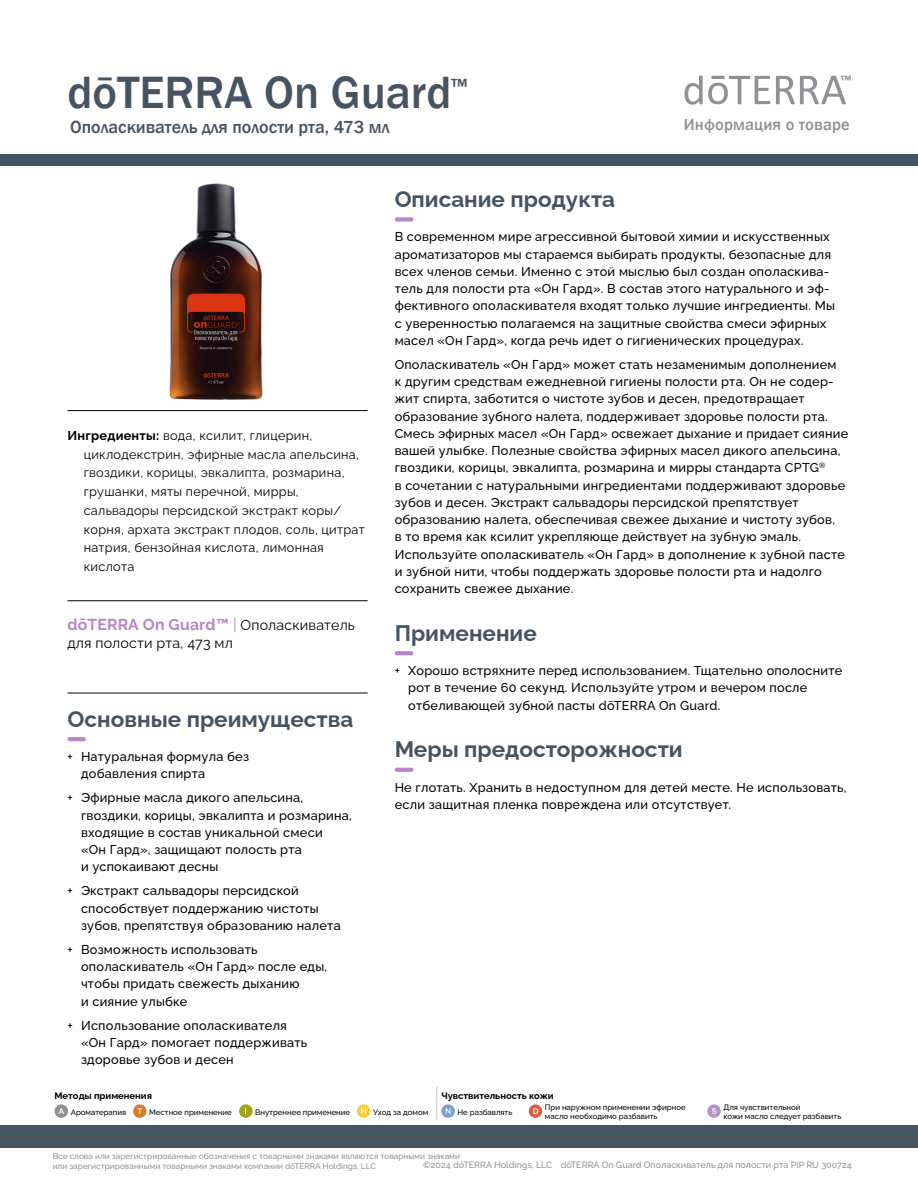
<style>
.page{position:relative;width:918px;height:1188px;background:#fff}
.page>*{position:absolute;margin:0;border:0;box-sizing:border-box;transform-origin:0 0}
.t1{font:500 46.5px "Franklin Gothic";color:#465462}
.t2{font:700 22.5px "Raleway";color:#465462}
.t3{font:500 18px "Franklin Gothic";color:#465462}
.t4{font:500 16.5px "Franklin Gothic";letter-spacing:.01em;color:#919195}
.t5{font:700 15.75px "Ralewayd T";letter-spacing:.01em;color:#b983ca}
.t6{font:14.25px "Ralewayd T";letter-spacing:.01em;color:#000}
.t7{font:12.75px/17.2px "Raleway v 4020 Medium";letter-spacing:.02em;color:#000}
.t8{font:12.75px/18.8px "Ralewayd T";letter-spacing:.02em;color:#000}
.t9{font:600 12.3px "Franklin Gothic";color:#919195}
.t10{font:700 9.45px "Raleway";color:#000}
.t11{font:9px "Raleway v 4020 Medium";color:#919195}
.t12{font:8.25px/9.9px "Raleway v 4020 Medium";color:#919195}
.t13{font:7.8px/9px "Raleway v 4020 Medium";color:#000}
.s1{font-weight:700}
.s2{font-weight:400}
.s3{font-weight:400;font-size:14.25px;color:#000}
</style>
<div class="page">
<div style="left:0;top:155px;width:918px;height:11px;background:#465462"></div>
<div style="left:0;top:1125px;width:918px;height:23px;background:#465462"></div>
<svg style="left:776px;top:76px;width:70px;height:28px"></svg>
<svg style="left:684px;top:76px;width:86px;height:29px"></svg>
<svg style="left:436px;top:1087px;width:1px;height:33px"></svg>
<div style="left:55px;top:1104px;width:13px;height:14px;background:#919195;border-radius:50%"></div>
<svg style="left:58px;top:1108px;width:6px;height:6px"></svg>
<div style="left:133px;top:1104px;width:14px;height:14px;background:#d77d2a;border-radius:50%"></div>
<svg style="left:138px;top:1108px;width:4px;height:6px"></svg>
<div style="left:239px;top:1104px;width:14px;height:14px;background:#9fa617;border-radius:50%"></div>
<div style="left:357px;top:1104px;width:13px;height:14px;background:#f6cf3e;border-radius:50%"></div>
<svg style="left:361px;top:1108px;width:5px;height:6px"></svg>
<svg style="left:441px;top:1104px;width:14px;height:14px"></svg>
<svg style="left:446px;top:1108px;width:5px;height:6px"></svg>
<div style="left:529px;top:1104px;width:13px;height:14px;background:#d8613d;border-radius:50%"></div>
<svg style="left:533px;top:1108px;width:5px;height:6px"></svg>
<div style="left:707px;top:1104px;width:14px;height:14px;background:#b195c6;border-radius:50%"></div>
<svg style="left:712px;top:1108px;width:4px;height:6px"></svg>
<img style="left:167px;top:183px;width:97px;height:229px">
<hr style="left:68px;top:410px;width:300px;height:1px;background:#000">
<hr style="left:68px;top:600px;width:300px;height:1px;background:#000">
<hr style="left:68px;top:693px;width:300px;height:1px;background:#000">
<svg style="left:70px;top:737px;width:14px;height:4px"></svg>
<svg style="left:398px;top:217px;width:6px;height:4px"></svg>
<svg style="left:404px;top:217px;width:7px;height:4px"></svg>
<svg style="left:398px;top:651px;width:6px;height:4px"></svg>
<svg style="left:404px;top:651px;width:7px;height:4px"></svg>
<svg style="left:398px;top:768px;width:6px;height:4px"></svg>
<svg style="left:404px;top:768px;width:7px;height:4px"></svg>
<h1 class="t1" style="left:68px;top:63px;width:402px">dōTERRA On Guard<sup>™</sup></h1>
<h3 class="t3" style="left:70px;top:116px;width:321px">Ополаскиватель для полости рта, 473 мл</h3>
<p class="t9" style="left:841px;top:73px;width:12px">™</p>
<p class="t4" style="left:684px;top:114px;width:167px">Информация о товаре</p>
<p class="t8" style="left:84px;top:425px;width:283px;text-indent:-16px"><span class="s1">Ингредиенты:</span> вода, ксилит, глицерин, циклодекстрин, эфирные масла апельсина, гвоздики, корицы, эвкалипта, розмарина, грушанки, мяты перечной, мирры, сальвадоры персидской экстракт коры/ корня, архата экстракт плодов, соль, цитрат натрия, бензойная кислота, лимонная кислота</p>
<p class="t5" style="left:68px;top:612px;width:289px">dōTERRA On Guard™ <span class="s2">|</span> <span class="s3">Ополаскиватель</span></p>
<p class="t6" style="left:67px;top:632px;width:167px">для полости рта, 473 мл</p>
<h2 class="t2" style="left:68px;top:701px;width:287px">Основные преимущества</h2>
<p class="t7" style="left:81px;top:747px;width:170px;text-indent:-14px">+ Натуральная формула без добавления спирта</p>
<p class="t7" style="left:81px;top:788px;width:272px;text-indent:-14px">+ Эфирные масла дикого апельсина, гвоздики, корицы, эвкалипта и розмарина, входящие в состав уникальной смеси<br>«Он Гард», защищают полость рта<br>и успокаивают десны</p>
<p class="t7" style="left:81px;top:881px;width:261px;text-indent:-14px">+ Экстракт сальвадоры персидской способствует поддержанию чистоты зубов, препятствуя образованию налета</p>
<p class="t7" style="left:81px;top:939px;width:248px;text-indent:-14px">+ Возможность использовать ополаскиватель «Он Гард» после еды, чтобы придать свежесть дыханию<br>и сияние улыбке</p>
<p class="t7" style="left:81px;top:1015px;width:228px;text-indent:-14px">+ Использование ополаскивателя «Он Гард» помогает поддерживать здоровье зубов и десен</p>
<h2 class="t2" style="left:395px;top:181px;width:222px">Описание продукта</h2>
<p class="t7" style="left:395px;top:227px;width:442px">В современном мире агрессивной бытовой химии и искусственных ароматизаторов мы стараемся выбирать продукты, безопасные для всех членов семьи. Именно с этой мыслью был создан ополаскива&shy;тель для полости рта «Он Гард». В состав этого натурального и эф&shy;фективного ополаскивателя входят только лучшие ингредиенты. Мы с уверенностью полагаемся на защитные свойства смеси эфирных масел «Он Гард», когда речь идет о гигиенических процедурах.</p>
<p class="t7" style="left:395px;top:354px;width:455px">Ополаскиватель «Он Гард» может стать незаменимым дополнением<br>к другим средствам ежедневной гигиены полости рта. Он не содер&shy;жит спирта, заботится о чистоте зубов и десен, предотвращает образование зубного налета, поддерживает здоровье полости рта.<br>Смесь эфирных масел «Он Гард» освежает дыхание и придает сияние вашей улыбке. Полезные свойства эфирных масел дикого апельсина, гвоздики, корицы, эвкалипта, розмарина и мирры стандарта CPTG<sup>®<br></sup>в сочетании с натуральными ингредиентами поддерживают здоровье зубов и десен. Экстракт сальвадоры персидской препятствует образованию налета, обеспечивая свежее дыхание и чистоту зубов,<br>в то время как ксилит укрепляюще действует на зубную эмаль.<br>Используйте ополаскиватель «Он Гард» в дополнение к зубной пасте и зубной нити, чтобы поддержать здоровье полости рта и надолго сохранить свежее дыхание.</p>
<h2 class="t2" style="left:395px;top:615px;width:144px">Применение</h2>
<p class="t7" style="left:408px;top:661px;width:436px;text-indent:-14px">+ Хорошо встряхните перед использованием. Тщательно ополосните рот в течение 60 секунд. Используйте утром и вечером после отбеливающей зубной пасты dо̄TERRA On Guard.</p>
<h2 class="t2" style="left:395px;top:732px;width:289px">Меры предосторожности</h2>
<p class="t7" style="left:395px;top:777px;width:453px">Не глотать. Хранить в недоступном для детей месте. Не использовать, если защитная пленка повреждена или отсутствует.</p>
<p class="t10" style="left:55px;top:1088px;width:99px">Методы применения</p>
<p class="t10" style="left:441px;top:1088px;width:114px">Чувствительность кожи</p>
<p class="t13" style="left:71px;top:1107px;width:57px">Ароматерапия</p>
<p class="t13" style="left:149px;top:1107px;width:84px">Местное применение</p>
<p class="t13" style="left:255px;top:1107px;width:96px">Внутреннее применение</p>
<p class="t13" style="left:373px;top:1107px;width:57px">Уход за домом</p>
<p class="t13" style="left:458px;top:1107px;width:56px">Не разбавлять</p>
<p class="t13" style="left:545px;top:1102px;width:142px">При наружном применении эфирное масло необходимо разбавить</p>
<p class="t13" style="left:724px;top:1102px;width:119px">Для чувствительной<br>кожи масло следует разбавить</p>
<p class="t12" style="left:53px;top:1151px;width:409px">Все слова или зарегистрированные обозначения с товарными знаками являются товарными знаками или зарегистрированными товарными знаками компании dōTERRA Holdings, LLC</p>
<p class="t11" style="left:423px;top:1158px;width:430px">©2024 dōTERRA Holdings, LLC dōTERRA On Guard Ополаскиватель для полости рта PIP RU 300724</p>
</div>
